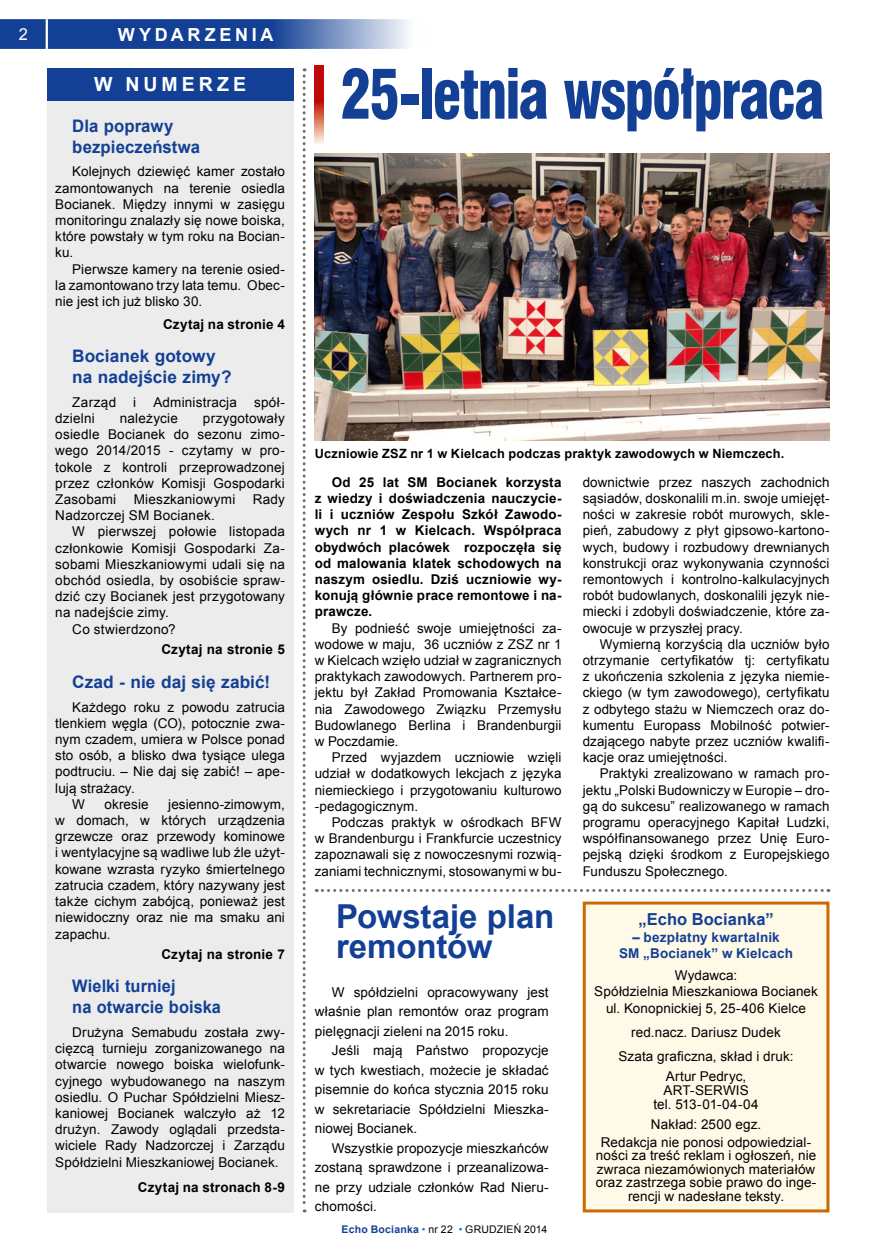
<style>
.page{position:relative;width:872px;height:1255px;background:#fff}
.page>*{position:absolute;margin:0;border:0;box-sizing:border-box;transform-origin:0 0}
.t1{font:63px "Swis 721 Blk Cn PL";letter-spacing:-.035em;color:#134094;scale:.87 1}
.t2{font:700 33px/30px "Arial";letter-spacing:-.005em;color:#134094}
.t3{font:700 19.5px "Arial";letter-spacing:.2em;color:#fff}
.t4{font:700 18px "Arial";letter-spacing:.205em;color:#fff}
.t5{font:700 17.25px/20.7px "Arial";letter-spacing:.005em;color:#134094}
.t6{font:700 17.25px/20.7px "Arial";letter-spacing:.005em;color:#134094;scale:.95 1}
.t7{font:700 16.5px "Arial";letter-spacing:.005em;color:#134094}
.t8{font:16.5px "Arial";color:#fff}
.t9{font:13.5px/16.2px "Arial";letter-spacing:.01em;color:#000;text-align:justify}
.t10{font:700 13.5px/16.2px "Arial";letter-spacing:.01em;color:#000;text-align:justify}
.t11{font:700 13.5px/16.5px "Arial";letter-spacing:.015em;color:#134094;text-align:center}
.t12{font:700 12.75px "Arial";letter-spacing:.015em;color:#000}
.t13{font:10.5px "Arial";letter-spacing:.01em;color:#000}
.s1{font-weight:700;color:#134094}
.s2{color:#0081bf}
</style>
<div class="page">
<svg style="left:0;top:19px;width:409px;height:30px;background:#3a60a5"></svg>
<hr style="left:46px;top:19px;width:2px;height:30px;background:#fff">
<div style="left:47px;top:68px;width:246px;height:1144px;background:#ececed"></div>
<svg style="left:303px;top:68px;width:3px;height:1144px"></svg>
<div style="left:47px;top:68px;width:246px;height:32px;background:#134094"></div>
<div style="left:584px;top:903px;width:244px;height:307px;background:#fff9e8"></div>
<div style="left:583px;top:901px;width:246px;height:311px;border:3px solid #ca6a00"></div>
<svg style="left:316px;top:889px;width:513px;height:3px"></svg>
<svg style="left:315px;top:66px;width:8px;height:78px"></svg>
<img style="left:315px;top:154px;width:514px;height:286px">
<p class="t8" style="left:19px;top:24px;width:11px">2</p>
<h3 class="t4" style="left:118px;top:22px;width:157px">WYDARZENIA</h3>
<h3 class="t3" style="left:94px;top:71px;width:154px">W NUMERZE</h3>
<p class="t5" style="left:72px;top:116px;width:129px">Dla poprawy bezpieczeństwa</p>
<p class="t9" style="left:55px;top:164px;width:231px;text-indent:17px">Kolejnych dziewięć kamer zostało zamontowanych na terenie osiedla Bocianek. Między innymi w zasięgu monitoringu znalazły się nowe boiska, które powstały w tym roku na Bocian&shy;ku.</p>
<p class="t9" style="left:55px;top:261px;width:231px;text-indent:17px">Pierwsze kamery na terenie osied&shy;la zamontowano trzy lata temu. Obec&shy;nie jest ich już blisko 30.</p>
<p class="t10" style="left:163px;top:316px;width:123px">Czytaj na stronie 4</p>
<p class="t5" style="left:72px;top:346px;width:161px">Bocianek gotowy na nadejście zimy?</p>
<p class="t9" style="left:72px;top:394px;width:45px">Zarząd</p>
<p class="t9" style="left:133px;top:394px;width:4px">i</p>
<p class="t9" style="left:153px;top:394px;width:85px">Administracja</p>
<p class="t9" style="left:254px;top:394px;width:32px">spół-</p>
<p class="t9" style="left:55px;top:410px;width:41px">dzielni</p>
<p class="t9" style="left:120px;top:410px;width:60px">należycie</p>
<p class="t9" style="left:55px;top:410px;width:231px;text-indent:148px">przygotowały osiedle Bocianek do sezonu zimo&shy;wego 2014/2015 - czytamy w pro&shy;tokole z kontroli przeprowadzonej przez członków Komisji Gospodarki Zasobami</p>
<p class="t9" style="left:134px;top:491px;width:103px">Mieszkaniowymi</p>
<p class="t9" style="left:253px;top:491px;width:34px">Rady</p>
<p class="t9" style="left:55px;top:507px;width:161px">Nadzorczej SM Bocianek.</p>
<p class="t9" style="left:72px;top:523px;width:214px">W pierwszej połowie listopada</p>
<p class="t9" style="left:55px;top:540px;width:231px">członkowie Komisji Gospodarki Za-</p>
<p class="t9" style="left:55px;top:556px;width:231px">sobami Mieszkaniowymi udali się na</p>
<p class="t9" style="left:55px;top:572px;width:231px">obchód osiedla, by osobiście spraw-</p>
<p class="t9" style="left:55px;top:588px;width:231px">dzić czy Bocianek jest przygotowany</p>
<p class="t9" style="left:55px;top:604px;width:115px">na nadejście zimy.</p>
<p class="t9" style="left:72px;top:621px;width:105px">Co stwierdzono?</p>
<p class="t10" style="left:161px;top:641px;width:125px">Czytaj na stronie 5</p>
<p class="t5" style="left:72px;top:671px;width:199px">Czad - nie daj się zabić!</p>
<p class="t9" style="left:72px;top:699px;width:214px">Każdego roku z powodu zatrucia</p>
<p class="t9" style="left:55px;top:715px;width:231px">tlenkiem węgla (CO), potocznie zwa-</p>
<p class="t9" style="left:55px;top:731px;width:231px">nym czadem, umiera w Polsce ponad</p>
<p class="t9" style="left:55px;top:747px;width:231px">sto osób, a blisko dwa tysiące ulega</p>
<p class="t9" style="left:55px;top:763px;width:231px">podtruciu. – Nie daj się zabić! – ape-</p>
<p class="t9" style="left:55px;top:780px;width:81px">lują strażacy.</p>
<p class="t9" style="left:72px;top:796px;width:14px">W</p>
<p class="t9" style="left:104px;top:796px;width:46px">okresie</p>
<p class="t9" style="left:55px;top:796px;width:231px;text-indent:113px">jesienno-zimowym, w domach, w których urządzenia grzewcze oraz przewody kominowe i wentylacyjne są wadliwe lub źle użyt&shy;kowane wzrasta ryzyko śmiertelnego zatrucia czadem, który nazywany jest także cichym zabójcą, ponieważ jest niewidoczny oraz nie ma smaku ani zapachu.</p>
<p class="t10" style="left:161px;top:946px;width:125px">Czytaj na stronie 7</p>
<p class="t6" style="left:72px;top:976px;width:158px">Wielki turniej<br>na otwarcie boiska</p>
<p class="t9" style="left:55px;top:1024px;width:231px;text-indent:17px">Drużyna Semabudu została zwy&shy;cięzcą turnieju zorganizowanego na otwarcie nowego boiska wielofunk&shy;cyjnego wybudowanego na naszym osiedlu. O Puchar Spółdzielni Miesz&shy;kaniowej Bocianek walczyło aż 12 drużyn. Zawody oglądali przedsta&shy;wiciele Rady Nadzorczej i Zarządu Spółdzielni Mieszkaniowej Bocianek.</p>
<p class="t10" style="left:138px;top:1179px;width:148px">Czytaj na stronach 8-9</p>
<h1 class="t1" style="left:340px;top:54px;width:558px">25-letnia współpraca</h1>
<p class="t12" style="left:315px;top:445px;width:471px">Uczniowie ZSZ nr 1 w Kielcach podczas praktyk zawodowych w Niemczech.</p>
<p class="t10" style="left:315px;top:474px;width:248px;text-indent:17px">Od 25 lat SM Bocianek korzysta z wiedzy i doświadczenia nauczycie&shy;li i uczniów Zespołu Szkół Zawodo&shy;wych nr 1 w Kielcach. Współpraca obydwóch placówek rozpoczęła się od malowania klatek schodowych na naszym osiedlu. Dziś uczniowie wy&shy;konują głównie prace remontowe i na&shy;prawcze.</p>
<p class="t9" style="left:315px;top:620px;width:248px;text-indent:17px">By podnieść swoje umiejętności za&shy;wodowe w maju, 36 uczniów z ZSZ nr 1 w Kielcach wzięło udział w zagranicznych praktykach zawodowych. Partnerem pro&shy;jektu był Zakład Promowania Kształce&shy;nia Zawodowego Związku Przemysłu Budowlanego Berlina i Brandenburgii w Poczdamie.</p>
<p class="t9" style="left:315px;top:749px;width:248px;text-indent:17px">Przed wyjazdem uczniowie wzięli udział w dodatkowych lekcjach z języka niemieckiego i przygotowaniu kulturowo -pedagogicznym.</p>
<p class="t9" style="left:315px;top:814px;width:248px;text-indent:17px">Podczas praktyk w ośrodkach BFW w Brandenburgu i Frankfurcie uczestnicy zapoznawali się z nowoczesnymi rozwią&shy;zaniami technicznymi, stosowanymi w bu-</p>
<h2 class="t2" style="left:336px;top:902px;width:220px">Powstaje plan remontów</h2>
<p class="t9" style="left:315px;top:982px;width:235px;line-height:19.5px;text-indent:17px">W spółdzielni opracowywany jest właśnie plan remontów oraz program pielęgnacji zieleni na 2015 roku.</p>
<p class="t9" style="left:315px;top:1040px;width:235px;line-height:19.5px;text-indent:17px">Jeśli mają Państwo propozycje w tych kwestiach, możecie je składać pisemnie do końca stycznia 2015 roku w sekretariacie Spółdzielni Mieszka&shy;niowej Bocianek.</p>
<p class="t9" style="left:315px;top:1138px;width:235px;line-height:19.5px;text-indent:17px">Wszystkie propozycje mieszkańców zostaną sprawdzone i przeanalizowa&shy;ne przy udziale członków Rad Nieru&shy;chomości.</p>
<p class="t13" style="left:341px;top:1222px;width:207px"><span class="s1">Echo Bocianka</span> <span class="s2">•</span> nr 22 <span class="s2">•</span> GRUDZIEŃ 2014</p>
<p class="t9" style="left:583px;top:474px;width:248px">downictwie przez naszych zachodnich sąsiadów, doskonalili m.in. swoje umiejęt&shy;ności w zakresie robót murowych, skle&shy;pień, zabudowy z płyt gipsowo-kartono&shy;wych, budowy i rozbudowy drewnianych konstrukcji oraz wykonywania czynności remontowych i kontrolno-kalkulacyjnych robót budowlanych, doskonalili język nie&shy;miecki i zdobyli doświadczenie, które za&shy;owocuje w przyszłej pracy.</p>
<p class="t9" style="left:583px;top:636px;width:248px;text-indent:17px">Wymierną korzyścią dla uczniów było otrzymanie certyfikatów tj: certyfikatu z ukończenia szkolenia z języka niemie&shy;ckiego (w tym zawodowego), certyfikatu z odbytego stażu w Niemczech oraz do&shy;kumentu Europass Mobilność potwier&shy;dzającego nabyte przez uczniów kwalifi&shy;kacje oraz umiejętności.</p>
<p class="t9" style="left:583px;top:765px;width:248px;text-indent:17px">Praktyki zrealizowano w ramach pro&shy;jektu „Polski Budowniczy w Europie – dro&shy;gą do sukcesu” realizowanego w ramach programu operacyjnego Kapitał Ludzki, współfinansowanego przez Unię Euro&shy;pejską dzięki środkom z Europejskiego Funduszu Społecznego.</p>
<p class="t7" style="left:638px;top:908px;width:137px">„Echo Bocianka”</p>
<p class="t11" style="left:619px;top:929px;width:176px">– bezpłatny kwartalnik<br>SM „Bocianek” w Kielcach</p>
<p class="t9" style="left:594px;top:967px;width:225px;text-align:center">Wydawca:<br>Spółdzielnia Mieszkaniowa Bocianek ul. Konopnickiej 5, 25-406 Kielce</p>
<p class="t9" style="left:618px;top:1020px;width:177px;line-height:24.3px;text-align:center">red.nacz. Dariusz Dudek<br>Szata graficzna, skład i druk:</p>
<p class="t9" style="left:653px;top:1069px;width:107px;line-height:13.8px;text-align:center">Artur Pedryc,<br>ART-SERWIS tel. 513-01-04-04</p>
<p class="t9" style="left:601px;top:1115px;width:212px;line-height:17.7px;text-align:center">Nakład: 2500 egz.<br>Redakcja nie ponosi odpowiedzial-</p>
<p class="t9" style="left:595px;top:1148px;width:222px;line-height:13.5px;text-align:center">ności za treść reklam i ogłoszeń, nie zwraca niezamówionych materiałów oraz zastrzega sobie prawo do inge&shy;rencji w nadesłane teksty.</p>
</div>
